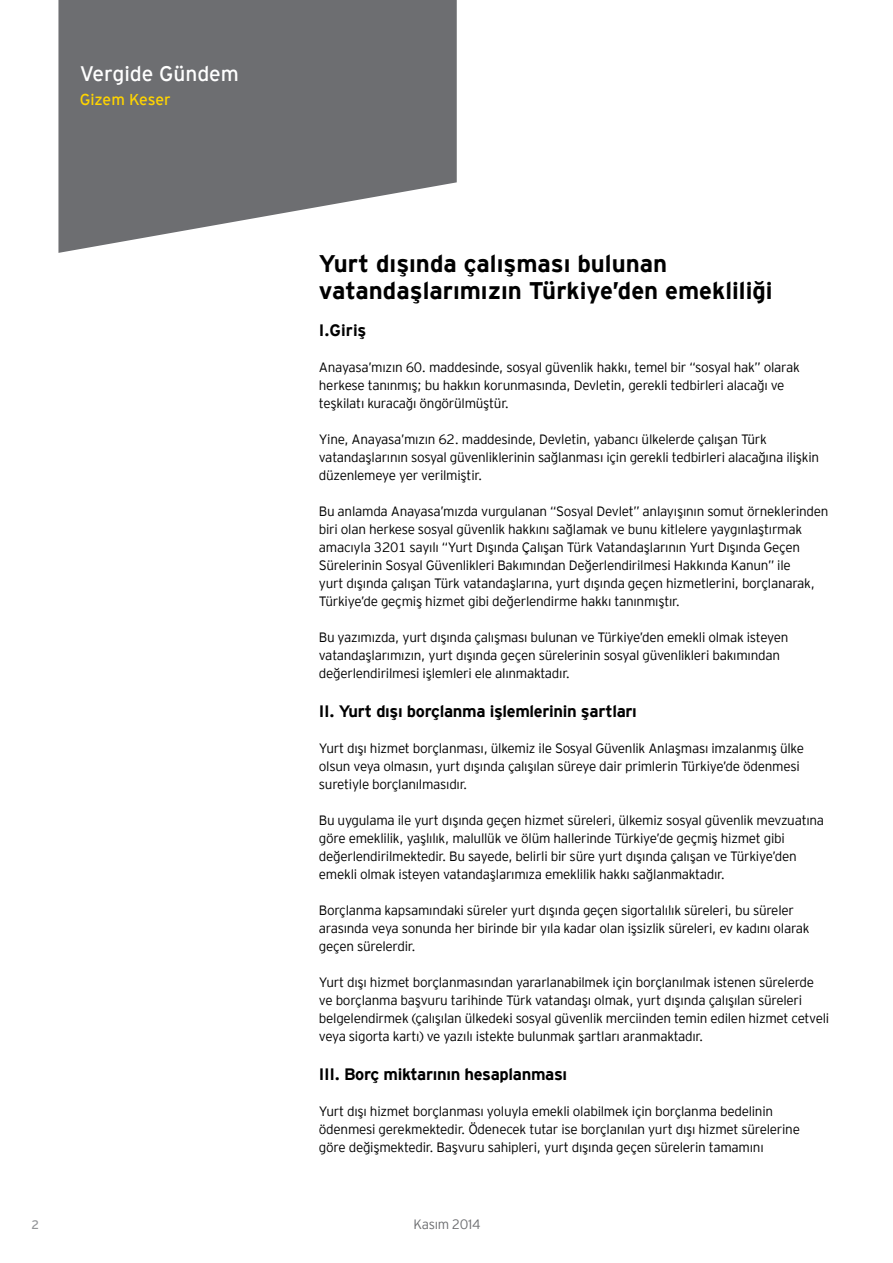
<style>
.page{position:relative;width:893px;height:1263px;background:#fff}
.page>*{position:absolute;margin:0;border:0;box-sizing:border-box;transform-origin:0 0}
.t1{font:700 24px/27px "EY Interstate";color:#000}
.t2{font:21px "EY Interstate";color:#fff}
.t3{font:700 16.5px "EY Interstate";letter-spacing:-.02em;color:#000}
.t4{font:15.75px "EY Interstate";letter-spacing:-.005em;color:#ffd400}
.t5{font:300 13.5px/18px "EY Interstate";letter-spacing:-.02em;color:#000}
.t6{font:300 13.5px "EY Interstate";letter-spacing:-.02em;color:#6d6e71}
.t7{font:12.3px "EY Interstate";color:#939598}
</style>
<div class="page">
<svg style="left:58px;top:0;width:399px;height:253px;background:#818285"></svg>
<h2 class="t2" style="left:80px;top:58px;width:161px">Vergide Gündem</h2>
<p class="t4" style="left:80px;top:88px;width:93px">Gizem Keser</p>
<h1 class="t1" style="left:319px;top:249px;width:455px">Yurt dışında çalışması bulunan vatandaşlarımızın Türkiye’den emekliliği</h1>
<p class="t3" style="left:319px;top:319px;width:49px">I.Giriş</p>
<p class="t5" style="left:319px;top:358px;width:482px">Anayasa’mızın 60. maddesinde, sosyal güvenlik hakkı, temel bir “sosyal hak” olarak herkese tanınmış; bu hakkın korunmasında, Devletin, gerekli tedbirleri alacağı ve teşkilatı kuracağı öngörülmüştür.</p>
<p class="t5" style="left:319px;top:430px;width:502px">Yine, Anayasa’mızın 62. maddesinde, Devletin, yabancı ülkelerde çalışan Türk vatandaşlarının sosyal güvenliklerinin sağlanması için gerekli tedbirleri alacağına ilişkin düzenlemeye yer verilmiştir.</p>
<p class="t5" style="left:319px;top:502px;width:511px">Bu anlamda Anayasa’mızda vurgulanan “Sosyal Devlet” anlayışının somut örneklerinden biri olan herkese sosyal güvenlik hakkını sağlamak ve bunu kitlelere yaygınlaştırmak amacıyla 3201 sayılı “Yurt Dışında Çalışan Türk Vatandaşlarının Yurt Dışında Geçen Sürelerinin Sosyal Güvenlikleri Bakımından Değerlendirilmesi Hakkında Kanun” ile<br>yurt dışında çalışan Türk vatandaşlarına, yurt dışında geçen hizmetlerini, borçlanarak, Türkiye’de geçmiş hizmet gibi değerlendirme hakkı tanınmıştır.</p>
<p class="t5" style="left:319px;top:628px;width:471px">Bu yazımızda, yurt dışında çalışması bulunan ve Türkiye’den emekli olmak isteyen vatandaşlarımızın, yurt dışında geçen sürelerinin sosyal güvenlikleri bakımından değerlendirilmesi işlemleri ele alınmaktadır.</p>
<p class="t3" style="left:319px;top:700px;width:319px">II. Yurt dışı borçlanma işlemlerinin şartları</p>
<p class="t5" style="left:319px;top:739px;width:487px">Yurt dışı hizmet borçlanması, ülkemiz ile Sosyal Güvenlik Anlaşması imzalanmış ülke olsun veya olmasın, yurt dışında çalışılan süreye dair primlerin Türkiye’de ödenmesi suretiyle borçlanılmasıdır.</p>
<p class="t5" style="left:319px;top:811px;width:507px">Bu uygulama ile yurt dışında geçen hizmet süreleri, ülkemiz sosyal güvenlik mevzuatına göre emeklilik, yaşlılık, malullük ve ölüm hallerinde Türkiye’de geçmiş hizmet gibi değerlendirilmektedir. Bu sayede, belirli bir süre yurt dışında çalışan ve Türkiye’den emekli olmak isteyen vatandaşlarımıza emeklilik hakkı sağlanmaktadır.</p>
<p class="t5" style="left:319px;top:901px;width:492px">Borçlanma kapsamındaki süreler yurt dışında geçen sigortalılık süreleri, bu süreler arasında veya sonunda her birinde bir yıla kadar olan işsizlik süreleri, ev kadını olarak geçen sürelerdir.</p>
<p class="t5" style="left:319px;top:973px;width:512px">Yurt dışı hizmet borçlanmasından yararlanabilmek için borçlanılmak istenen sürelerde ve borçlanma başvuru tarihinde Türk vatandaşı olmak, yurt dışında çalışılan süreleri belgelendirmek (çalışılan ülkedeki sosyal güvenlik merciinden temin edilen hizmet cetveli veya sigorta kartı) ve yazılı istekte bulunmak şartları aranmaktadır.</p>
<p class="t3" style="left:319px;top:1063px;width:250px">III. Borç miktarının hesaplanması</p>
<p class="t5" style="left:319px;top:1102px;width:483px">Yurt dışı hizmet borçlanması yoluyla emekli olabilmek için borçlanma bedelinin ödenmesi gerekmektedir. Ödenecek tutar ise borçlanılan yurt dışı hizmet sürelerine göre değişmektedir. Başvuru sahipleri, yurt dışında geçen sürelerin tamamını</p>
<p class="t7" style="left:31px;top:1215px;width:9px">2</p>
<p class="t6" style="left:413px;top:1215px;width:68px">Kasım 2014</p>
</div>
